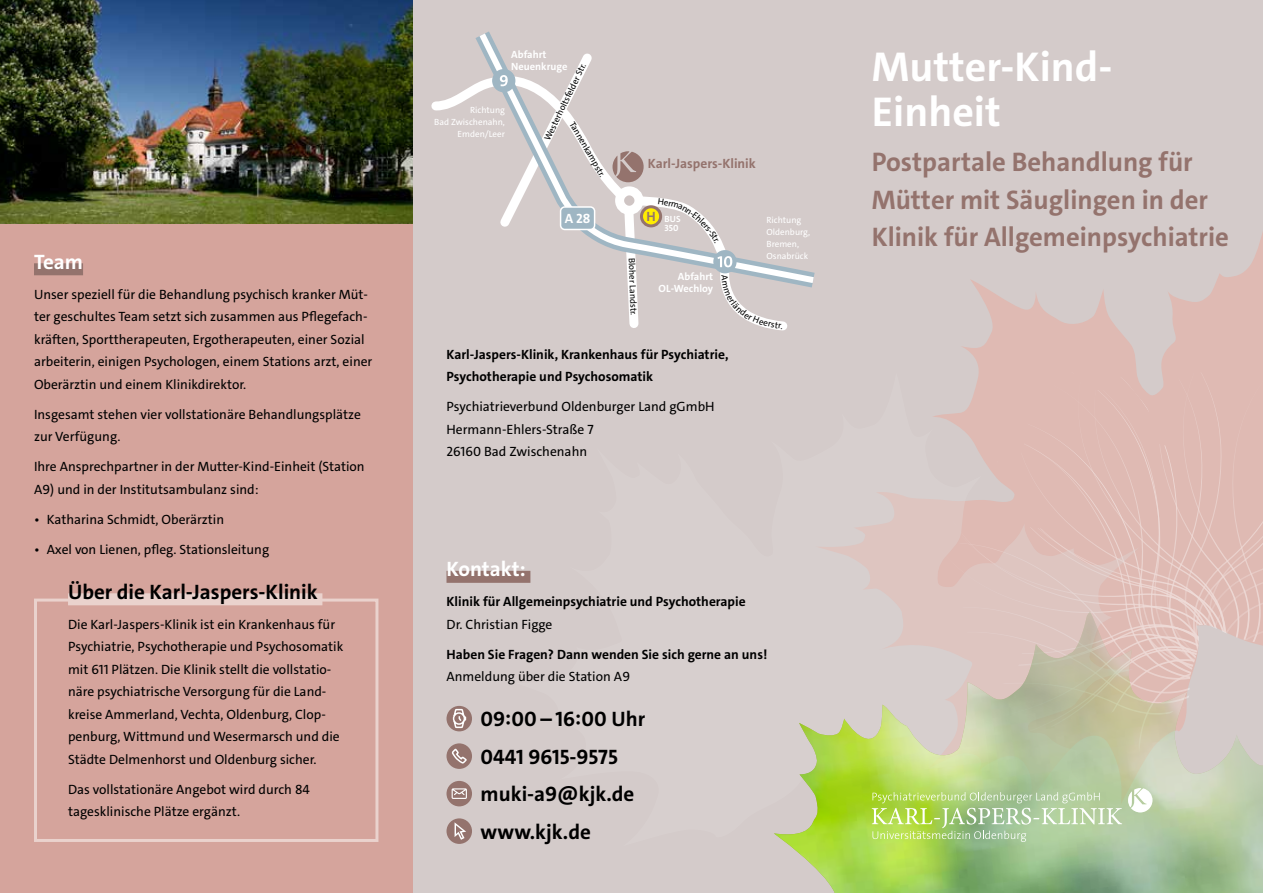
<style>
.page{position:relative;width:1263px;height:893px;background:#fff}
.page>*{position:absolute;margin:0;border:0;box-sizing:border-box;transform-origin:0 0}
.t1{font:700 42px/45px "The Sans";color:#fff}
.t2{font:700 27px/37.5px "The Sans";color:#94736d}
.t3{font:700 21px/37.5px "The Sans";color:#000}
.t4{font:700 21px "The Sans";color:#fff}
.t5{font:13.5px/22.5px "The Sans";color:#000}
.t6{font:700 13.5px/22.5px "The Sans";color:#000}
.t7{font:700 13.5px "The Sans";color:#94736d}
.t8{font:700 13.5px "The Sans";color:#fff}
.t9{font:700 10.5px/12px "The Sans";color:#fff}
.t10{font:9px/12px "The Sans";color:#fff;text-align:right}
.t11{font:9px "The Sans";color:#000}
.t12{font:700 9px/9px "The Sans";letter-spacing:.01em;color:#fff;text-align:right}
.s1{font-size:13.5px;color:#94736d}
</style>
<div class="page">
<div style="left:412px;top:0;width:851px;height:893px;background:#d4cbca"></div>
<div style="left:0;top:0;width:412px;height:893px;background:#d5a49c"></div>
<svg style="left:971px;top:232px;width:292px;height:93px"></svg>
<svg style="left:962px;top:325px;width:301px;height:286px;background:#debcb6"></svg>
<svg style="left:1140px;top:477px;width:89px;height:134px;background:#e0beb7"></svg>
<svg style="left:514px;top:373px;width:626px;height:238px"></svg>
<img style="left:774px;top:611px;width:489px;height:282px">
<svg style="left:1128px;top:788px;width:24px;height:24px"></svg>
<svg style="left:872px;top:792px;width:250px;height:50px;background:#b4d28e"></svg>
<div style="left:446px;top:571px;width:84px;height:12px;background:#94736d"></div>
<div style="left:446px;top:706px;width:26px;height:25px;background:#94736d;border-radius:50%"></div>
<svg style="left:452px;top:708px;width:15px;height:21px"></svg>
<svg style="left:446px;top:743px;width:26px;height:26px"></svg>
<svg style="left:450px;top:746px;width:18px;height:19px"></svg>
<div style="left:446px;top:781px;width:26px;height:25px;background:#94736d;border-radius:50%"></div>
<svg style="left:452px;top:788px;width:15px;height:11px"></svg>
<div style="left:446px;top:818px;width:26px;height:26px;background:#94736d;border-radius:50%"></div>
<svg style="left:455px;top:823px;width:11px;height:17px"></svg>
<div style="left:34px;top:599px;width:344px;height:243px;border:3px solid #ead2cd"></div>
<div style="left:68px;top:593px;width:254px;height:12px;background:#ead2cd"></div>
<img style="left:0;top:0;width:412px;height:224px">
<div style="left:34px;top:263px;width:49px;height:12px;background:#94736d"></div>
<svg style="left:628px;top:295px;width:11px;height:33px"></svg>
<svg style="left:474px;top:31px;width:341px;height:255px"></svg>
<svg style="left:612px;top:151px;width:32px;height:31px"></svg>
<div style="left:713px;top:250px;width:24px;height:23px;background:#9fb6c3;border-radius:50%"></div>
<svg style="left:717px;top:256px;width:15px;height:11px"></svg>
<svg style="left:493px;top:46px;width:106px;height:188px"></svg>
<div style="left:620px;top:191px;width:19px;height:19px;background:#cfc5c4;border-radius:50%"></div>
<div style="left:615px;top:186px;width:28px;height:29px;border:9px solid #fff;border-radius:50%"></div>
<div style="left:561px;top:207px;width:34px;height:22px;background:#9fb6c3;border-radius:4px"></div>
<div style="left:560px;top:206px;width:35px;height:24px;border:2px solid #fff;border-radius:4px"></div>
<div style="left:641px;top:207px;width:20px;height:19px;background:#ffed00;border-radius:50%"></div>
<div style="left:640px;top:205px;width:22px;height:22px;border:3px solid #94736d;border-radius:50%"></div>
<svg style="left:658px;top:198px;width:61px;height:45px"></svg>
<svg style="left:721px;top:274px;width:61px;height:55px"></svg>
<h3 class="t4" style="left:34px;top:248px;width:51px">Team</h3>
<p class="t5" style="left:34px;top:283px;width:340px">Unser speziell für die Behandlung psychisch kranker Müt&shy;ter geschultes Team setzt sich zusammen aus Pflegefach&shy;kräften, Sporttherapeuten, Ergotherapeuten, einer Sozial arbeiterin, einigen Psychologen, einem Stations arzt, einer Oberärztin und einem Klinikdirektor.</p>
<p class="t5" style="left:34px;top:403px;width:328px">Insgesamt stehen vier vollstationäre Behandlungsplätze zur Verfügung.</p>
<p class="t5" style="left:34px;top:455px;width:332px">Ihre Ansprechpartner in der Mutter-Kind-Einheit (Station<br>A9) und in der Institutsambulanz sind:</p>
<p class="t5" style="left:34px;top:508px;width:192px">• Katharina Schmidt, Oberärztin</p>
<p class="t5" style="left:34px;top:538px;width:237px">• Axel von Lienen, pfleg. Stationsleitung</p>
<h3 class="t3" style="left:68px;top:573px;width:251px">Über die Karl-Jaspers-Klinik</h3>
<p class="t5" style="left:68px;top:613px;width:277px">Die Karl-Jaspers-Klinik ist ein Krankenhaus für Psychiatrie, Psychotherapie und Psychosomatik mit 611 Plätzen. Die Klinik stellt die vollstatio&shy;näre psychiatrische Versorgung für die Land&shy;kreise Ammerland, Vechta, Oldenburg, Clop&shy;penburg, Wittmund und Wesermarsch und die Städte Delmenhorst und Oldenburg sicher.</p>
<p class="t5" style="left:68px;top:778px;width:243px">Das vollstationäre Angebot wird durch 84 tagesklinische Plätze ergänzt.</p>
<p class="t9" style="left:511px;top:48px;width:58px">Abfahrt<br>Neuenkruge</p>
<p class="t11" style="left:541px;top:137px;width:86px;rotate:-64deg">Westerholtsfelder Str.</p>
<p class="t10" style="left:434px;top:104px;width:72px">Richtung<br>Bad Zwischenahn,<br>Emden/Leer</p>
<p class="t11" style="left:577px;top:119px;width:64px;rotate:60deg">Tannenkampstr.</p>
<p class="t7" style="left:648px;top:155px;width:110px">Karl-Jaspers-Klinik</p>
<p class="t8" style="left:565px;top:209px;width:27px">A 28</p>
<p class="t12" style="left:646px;top:214px;width:36px"><span class="s1">H</span> BUS<br>350</p>
<p class="t11" style="left:637px;top:257px;width:59px;rotate:88deg">Bloher Landstr.</p>
<p class="t9" style="left:658px;top:270px;width:56px;text-align:right">Abfahrt<br>OL-Wechloy</p>
<p class="t6" style="left:446px;top:343px;width:284px">Karl-Jaspers-Klinik, Krankenhaus für Psychiatrie,<br>Psychotherapie und Psychosomatik</p>
<p class="t5" style="left:446px;top:395px;width:270px">Psychiatrieverbund Oldenburger Land gGmbH<br>Hermann-Ehlers-Straße 7<br>26160 Bad Zwischenahn</p>
<p class="t10" style="left:766px;top:214px;width:45px;text-align:left">Richtung<br>Oldenburg,<br>Bremen,<br>Osnabrück</p>
<h3 class="t4" style="left:446px;top:555px;width:81px">Kontakt:</h3>
<p class="t6" style="left:446px;top:590px;width:301px">Klinik für Allgemeinpsychiatrie und Psychotherapie</p>
<p class="t5" style="left:446px;top:613px;width:107px">Dr. Christian Figge</p>
<p class="t6" style="left:446px;top:643px;width:322px">Haben Sie Fragen? Dann wenden Sie sich gerne an uns!</p>
<p class="t5" style="left:446px;top:665px;width:185px">Anmeldung über die Station A9</p>
<h3 class="t3" style="left:480px;top:700px;width:166px">09:00 – 16:00 Uhr<br>0441 9615-9575 muki-a9@kjk.de www.kjk.de</h3>
<h1 class="t1" style="left:872px;top:45px;width:242px">Mutter-Kind-<br>Einheit</h1>
<h2 class="t2" style="left:872px;top:143px;width:359px">Postpartale Behandlung für<br>Mütter mit Säuglingen in der<br>Klinik für Allgemeinpsychiatrie</h2>
</div>
